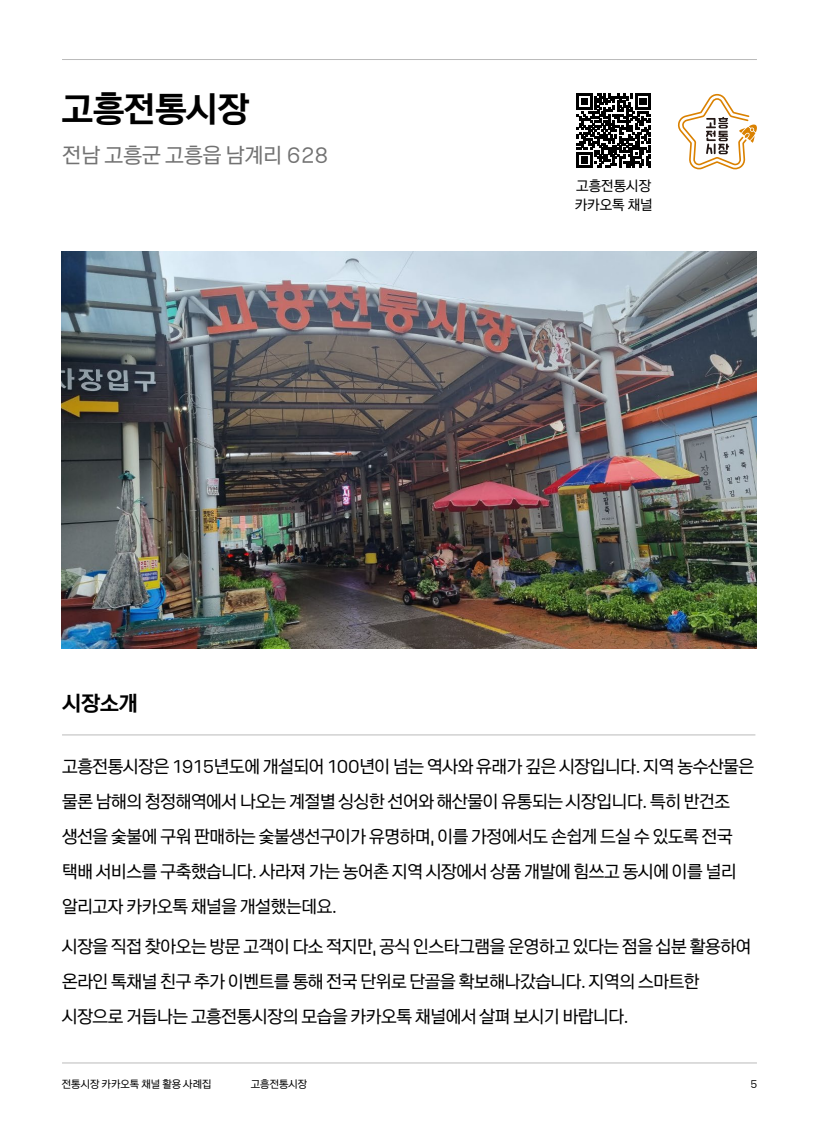
<style>
.page{position:relative;width:819px;height:1141px;background:#fff}
.page>*{position:absolute;margin:0;border:0;box-sizing:border-box;transform-origin:0 0}
.t1{font:700 35px "Kakao Big OTF Extra";color:#000}
.t2{font:21px "Kakao Big OTF Regular";color:#727272}
.t3{font:700 21px "Kakao Big OTF Extra";color:#000}
.t4{font:17.5px/35px "Kakao Big OTF Regular";letter-spacing:-.02em;color:#000}
.t5{font:14px/19.2px "Kakao Big OTF Regular";color:#000}
.t6{font:10.5px "Kakao Big OTF Regular";color:#000}
</style>
<div class="page">
<svg style="left:576px;top:93px;width:75px;height:75px"></svg>
<svg style="left:576px;top:94px;width:74px;height:74px"></svg>
<img style="left:62px;top:252px;width:694px;height:397px">
<hr style="left:62px;top:59px;width:694px;height:1px;background:#bababa">
<hr style="left:62px;top:1063px;width:694px;height:1px;background:#bababa">
<svg style="left:677px;top:94px;width:80px;height:75px"></svg>
<hr style="left:62px;top:735px;width:693px;height:1px;background:#bababa">
<h1 class="t1" style="left:62px;top:86px;width:189px">고흥전통시장</h1>
<p class="t2" style="left:63px;top:141px;width:267px">전남 고흥군 고흥읍 남계리 628</p>
<p class="t3" style="left:63px;top:689px;width:77px">시장소개</p>
<p class="t5" style="left:574px;top:176px;width:79px">고흥전통시장 카카오톡 채널</p>
<p class="t4" style="left:62px;top:749px;width:693px">고흥전통시장은 1915년도에 개설되어 100년이 넘는 역사와 유래가 깊은 시장입니다. 지역 농수산물은 물론 남해의 청정해역에서 나오는 계절별 싱싱한 선어와 해산물이 유통되는 시장입니다. 특히 반건조 생선을 숯불에 구워 판매하는 숯불생선구이가 유명하며, 이를 가정에서도 손쉽게 드실 수 있도록 전국 택배 서비스를 구축했습니다. 사라져 가는 농어촌 지역 시장에서 상품 개발에 힘쓰고 동시에 이를 널리 알리고자 카카오톡 채널을 개설했는데요.</p>
<p class="t4" style="left:62px;top:929px;width:690px">시장을 직접 찾아오는 방문 고객이 다소 적지만, 공식 인스타그램을 운영하고 있다는 점을 십분 활용하여 온라인 톡채널 친구 추가 이벤트를 통해 전국 단위로 단골을 확보해나갔습니다. 지역의 스마트한 시장으로 거듭나는 고흥전통시장의 모습을 카카오톡 채널에서 살펴 보시기 바랍니다.</p>
<p class="t6" style="left:62px;top:1078px;width:151px">전통시장 카카오톡 채널 활용 사례집</p>
<p class="t6" style="left:251px;top:1078px;width:58px">고흥전통시장</p>
<p class="t6" style="left:750px;top:1078px;width:8px">5</p>
</div>
